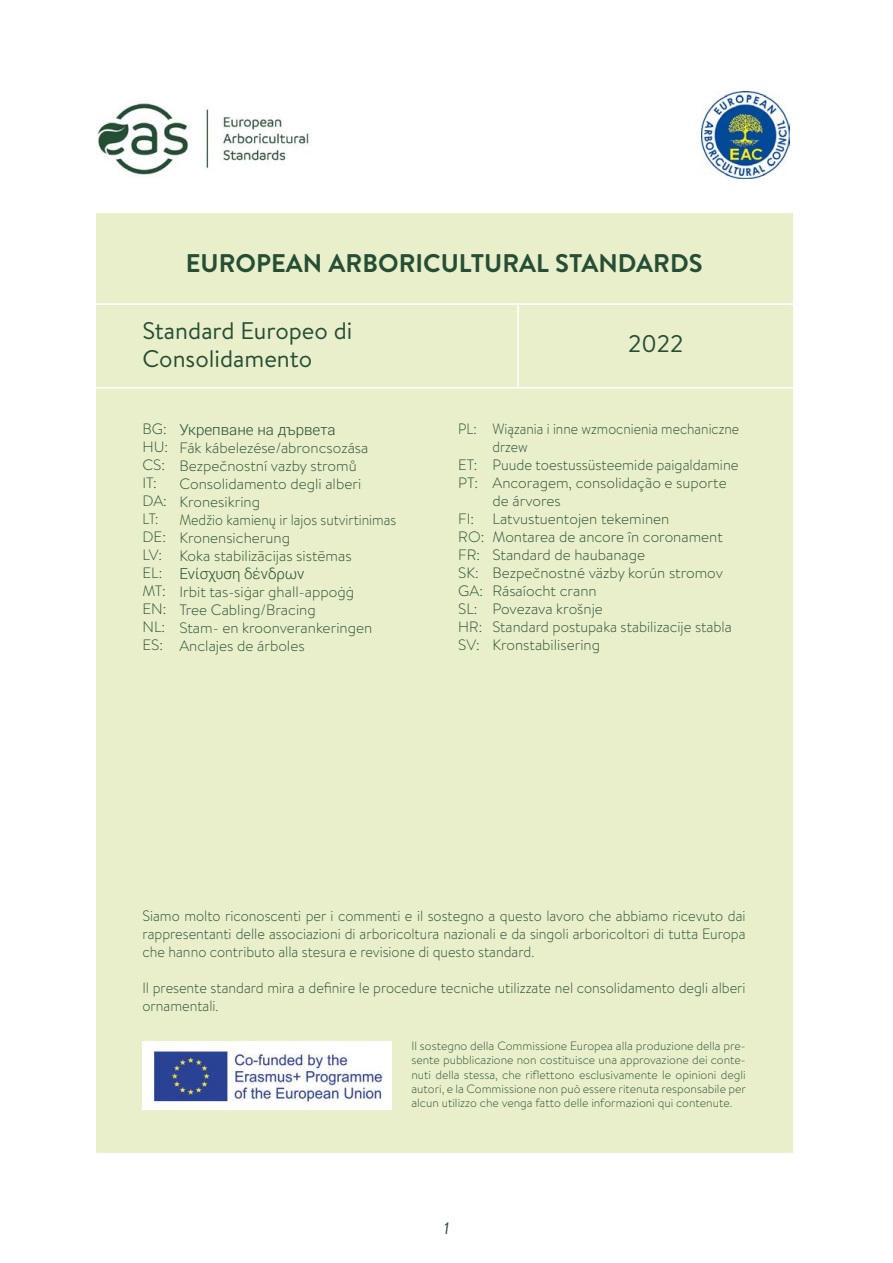
<style>
.page{position:relative;width:893px;height:1263px;background:#fff}
.page>*{position:absolute;margin:0;border:0;box-sizing:border-box;transform-origin:0 0}
.t1{font:700 25.5px "Brandon Text";color:#264e34}
.t2{font:24px/28.8px "Brandon Text";color:#264e34}
.t3{font:italic 16.5px "Brandon Text";color:#264e34}
.t4{font:300 15px/18px "Brandon Text";color:#264e34;scale:.95 1}
.t5{font:300 15px/18px "Brandon Text";color:#264e34}
.t6{font:300 15px/18px "Brandon Text";color:#264e34;scale:.92 1}
.t7{font:300 15px "Roboto";color:#264e34}
.t8{font:300 15px "Brandon Text";color:#264e34;scale:.93 1}
.t9{font:300 12px/14.4px "Brandon Text";color:#264e34;text-align:justify}
</style>
<div class="page">
<img style="left:97px;top:102px;width:212px;height:73px">
<img style="left:702px;top:91px;width:87px;height:88px">
<div style="left:96px;top:213px;width:697px;height:939px;background:#e8efca"></div>
<hr style="left:89px;top:303px;width:714px;height:2px;background:#fff">
<hr style="left:89px;top:387px;width:714px;height:1px;background:#fff">
<hr style="left:517px;top:303px;width:2px;height:85px;background:#fff">
<img style="left:142px;top:1041px;width:249px;height:69px">
<h1 class="t1" style="left:186px;top:245px;width:518px">EUROPEAN ARBORICULTURAL STANDARDS</h1>
<h2 class="t2" style="left:142px;top:315px;width:211px">Standard Europeo di<br>Consolidamento</h2>
<p class="t5" style="left:142px;top:420px;width:27px">BG:<br>HU:<br>CS:<br>IT:<br>DA:<br>LT:<br>DE:<br>LV:<br>EL:<br>MT:<br>EN:<br>NL:<br>ES:</p>
<p class="t7" style="left:179px;top:419px;width:158px">Укрепване на дървета</p>
<p class="t5" style="left:179px;top:438px;width:218px">Fák kábelezése/abroncsozása<br>Bezpečnostní vazby stromů<br>Consolidamento degli alberi<br>Kronesikring<br>Medžio kamienų ir lajos sutvirtinimas<br>Kronensicherung<br>Koka stabilizācijas sistēmas</p>
<p class="t7" style="left:179px;top:563px;width:127px">Ενίσχυση δένδρων</p>
<p class="t5" style="left:179px;top:582px;width:194px">Irbit tas-siġar ghall-appoġġ<br>Tree Cabling/Bracing<br>Stam- en kroonverankeringen<br>Anclajes de á rboles</p>
<h2 class="t2" style="left:628px;top:329px;width:57px">2022</h2>
<p class="t8" style="left:458px;top:419px;width:21px">PL:</p>
<p class="t5" style="left:458px;top:456px;width:21px">ET:<br>PT:</p>
<p class="t5" style="left:458px;top:510px;width:27px">FI:<br>RO:<br>FR:<br>SK:<br>GA:<br>SL:<br>HR:<br>SV:</p>
<p class="t6" style="left:492px;top:420px;width:270px">Wiązania i inne wzmocnienia mechaniczne drzew<br>Puude toestussüsteemide paigaldamine<br>Ancoragem, consolidação e suporte de árvores<br>Latvustuentojen tekeminen<br>Montarea de ancore în coronament<br>Standard de haubanage<br>Bezpečnostné väzby korún stromov<br>Rásaíocht crann<br>Povezava krošnje<br>Standard postupaka stabilizacije stabla<br>Kronstabilisering</p>
<p class="t4" style="left:142px;top:906px;width:636px;text-align:justify">Siamo molto riconoscenti per i commenti e il sostegno a questo lavoro che abbiamo ricevuto dai rappresentanti delle associazioni di arboricoltura nazionali e da singoli arboricoltori di tutta Europa che hanno contributo alla stesura e revisione di questo standard.</p>
<p class="t4" style="left:142px;top:978px;width:636px">Il presente standard mira a definire le procedure tecniche utilizzate nel consolidamento degli alberi ornamentali.</p>
<p class="t9" style="left:411px;top:1038px;width:336px">Il sostegno della Commissione Europea alla produzione della pre&shy;sente pubblicazione non costituisce una approvazione dei conte&shy;nuti della stessa, che riflettono esclusivamente le opinioni degli autori, e la Commissione non può essere ritenuta responsabile per alcun utilizzo che venga fatto delle informazioni qui contenute.</p>
<p class="t3" style="left:444px;top:1217px;width:7px">1</p>
</div>
